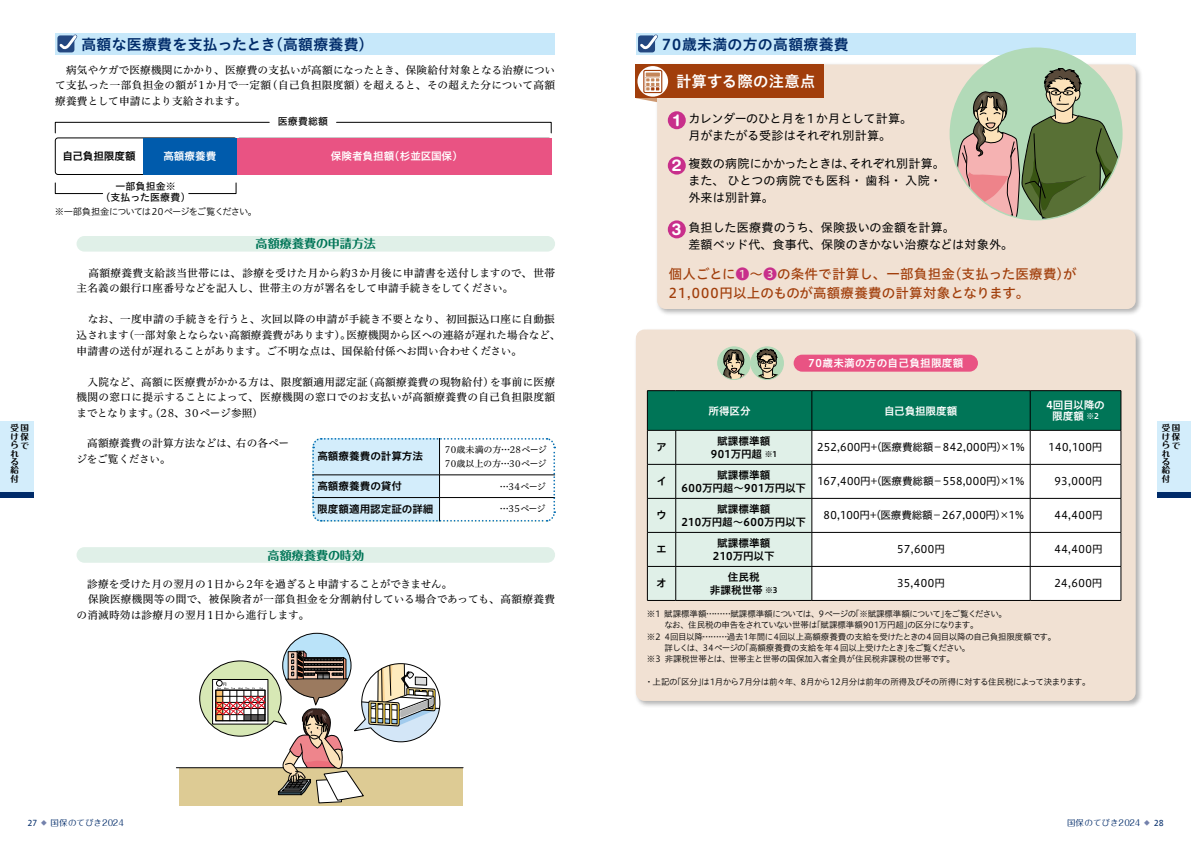
<style>
.page{position:relative;width:1191px;height:842px;background:#fff}
.page>*{position:absolute;margin:0;border:0;box-sizing:border-box;transform-origin:0 0}
.t1{font:700 16.3px "Helvetica Rounded LT Std";color:#fff}
.t2{font:15.3px "Hiragino UD Sans Std N W6";letter-spacing:.02em;color:#fff}
.t3{font:14.9px "Hiragino UD Sans Std N W6";letter-spacing:.02em;color:#002b69}
.t4{font:13.5px/18.4px "Hiragino UD Sans Std N W5";letter-spacing:.02em;color:#a13e0b}
.t5{font:12px/17px "Hiragino UD Sans Std N W4";letter-spacing:.02em;color:#000}
.t6{font:12px/17px "Hiragino UD Sans Std N W4";letter-spacing:-.04em;color:#000}
.t7{font:700 12px "Maru Fo Pro";letter-spacing:.005em;color:#007557}
.t8{font:10.6px/15.6px "Hiragino UD Serif Std N W4";letter-spacing:.02em;color:#000}
.t9{font:10.6px/12.8px "Hiragino UD Sans Std N W6";letter-spacing:-.005em;color:#000;text-align:center}
.t10{font:10.6px "Hiragino UD Sans Std N W4";letter-spacing:.02em;color:#000}
.t11{font:10.6px/11.3px "Hiragino UD Sans Std N W6";color:#fff;text-align:center}
.t12{font:10.6px "Hiragino UD Sans Std N W4";color:#000}
.t13{font:10.6px "Hiragino UD Sans Std N W4";letter-spacing:-.01em;color:#000}
.t14{font:10.6px "Hiragino UD Sans Std N W6";letter-spacing:.02em;color:#fff}
.t15{font:9.9px/11.3px "Hiragino UD Sans Std N W5";letter-spacing:.02em;color:#000;text-align:center}
.t16{font:9.2px "Hiragino UD Sans Std N W3";letter-spacing:-.085em;color:#000}
.t17{font:9px/14.2px "Hiragino UD Serif Std N W4";letter-spacing:-.01em;color:#000}
.t18{font:8.5px "Hiragino UD Sans Std N W3";letter-spacing:-.025em;color:#000}
.t19{font:8.5px "Maru Fo Pro";color:#002b69}
.t20{font:700 8.5px/8.4px "Maru Fo Pro";color:#000}
.s1{font-family:"Shin Go Pro"}
.s2{color:#c82f8b}
.s3{font-size:7.8px}
.s4{font-family:"Hiragino UD Sans Std N W6";font-size:10.6px}
.s5{font-family:"Seravek";font-size:9.2px}
.s6{font-size:5.7px;color:#7381ac}
</style>
<div class="page">
<div style="left:55px;top:33px;width:500px;height:22px;background:#c7e8fa"></div>
<svg style="left:57px;top:34px;width:21px;height:19px"></svg>
<div style="left:636px;top:33px;width:499px;height:22px;background:#c7e8fa"></div>
<svg style="left:638px;top:34px;width:20px;height:19px"></svg>
<svg style="left:312px;top:438px;width:244px;height:84px"></svg>
<div style="left:55px;top:138px;width:182px;height:37px;border:1px solid #000;border-radius:3px"></div>
<svg style="left:54px;top:121px;width:216px;height:13px"></svg>
<svg style="left:54px;top:182px;width:49px;height:12px"></svg>
<svg style="left:188px;top:182px;width:49px;height:12px"></svg>
<svg style="left:336px;top:121px;width:216px;height:13px"></svg>
<div style="left:179px;top:768px;width:283px;height:38px;background:#ddcb94"></div>
<hr style="left:340px;top:767px;width:123px;height:1px;background:#000">
<hr style="left:176px;top:767px;width:107px;height:1px;background:#000">
<svg style="left:199px;top:633px;width:241px;height:170px"></svg>
<div style="left:77px;top:236px;width:478px;height:16px;background:#e0f0e8;border-radius:8px"></div>
<div style="left:77px;top:547px;width:478px;height:16px;background:#e0f0e8;border-radius:8px"></div>
<div style="left:634px;top:328px;width:509px;height:380px;background:#000;opacity:.3"></div>
<div style="left:636px;top:330px;width:499px;height:371px;background:#f1e1d3;border-radius:9px"></div>
<div style="left:655px;top:63px;width:488px;height:254px;background:#000;opacity:.3"></div>
<div style="left:657px;top:64px;width:478px;height:245px;background:#f1e1d3;border-radius:9px"></div>
<svg style="left:717px;top:347px;width:66px;height:33px"></svg>
<div style="left:750px;top:347px;width:33px;height:33px;border:1px solid #b2dab8;border-radius:50%"></div>
<div style="left:950px;top:48px;width:171px;height:172px;background:#b2dab8;border-radius:50%"></div>
<svg style="left:956px;top:68px;width:165px;height:152px"></svg>
<div style="left:143px;top:138px;width:94px;height:36px;background:#005bac"></div>
<div style="left:237px;top:138px;width:314px;height:36px;background:#e95383"></div>
<svg style="left:647px;top:390px;width:474px;height:211px;background:#bdd7cf"></svg>
<hr style="left:675px;top:600px;width:137px;height:1px;background:#000">
<hr style="left:812px;top:600px;width:218px;height:1px;background:#000">
<hr style="left:1030px;top:600px;width:91px;height:1px;background:#000">
<div style="left:636px;top:64px;width:188px;height:34px;background:#a13e0b"></div>
<svg style="left:637px;top:66px;width:31px;height:31px"></svg>
<div style="left:643px;top:70px;width:19px;height:23px;border:1px solid #a13e0b"></div>
<svg style="left:636px;top:66px;width:24px;height:36px"></svg>
<div style="left:668px;top:111px;width:18px;height:18px;background:#c82f8b;border-radius:50%"></div>
<div style="left:668px;top:220px;width:18px;height:18px;background:#c82f8b;border-radius:50%"></div>
<div style="left:668px;top:157px;width:18px;height:18px;background:#c82f8b;border-radius:50%"></div>
<div style="left:793px;top:355px;width:185px;height:17px;background:#e95383;border-radius:9px"></div>
<div style="left:0;top:421px;width:34px;height:77px;background:#d3edfb"></div>
<div style="left:0;top:492px;width:34px;height:6px;background:#002b69"></div>
<div style="left:1157px;top:421px;width:34px;height:77px;background:#d3edfb"></div>
<div style="left:1157px;top:492px;width:34px;height:6px;background:#002b69"></div>
<h3 class="t3" style="left:81px;top:33px;width:294px">高額な医療費を支払ったとき（高額療養費）</h3>
<h3 class="t3" style="left:662px;top:33px;width:188px">70歳未満の方の高額療養費</h3>
<p class="t8" style="left:55px;top:61px;width:501px;text-align:justify">　病気やケガで医療機関にかかり、医療費の支払いが高額になったとき、保険給付対象となる治療について支払った一部負担金の額が1か月で一定額（自己負担限度額）を超えると、その超えた分について高額療養費として申請により支給されます。</p>
<p class="t15" style="left:278px;top:115px;width:52px">医療費総額</p>
<p class="t9" style="left:62px;top:149px;width:75px">自己負担限度額</p>
<p class="t11" style="left:163px;top:150px;width:55px">高額療養費</p>
<p class="t11" style="left:331px;top:150px;width:129px">保険者負担額(杉並区国保)</p>
<p class="t15" style="left:100px;top:180px;width:87px">一部負担金※<br>（支払った医療費)</p>
<p class="t16" style="left:55px;top:205px;width:204px">※一部負担金については20ページをご覧ください。</p>
<p class="t7" style="left:256px;top:234px;width:122px">高額療養費の申請方法</p>
<p class="t8" style="left:77px;top:264px;width:480px">　高額療養費支給該当世帯には、診療を受けた月から約3か月後に申請書を送付しますので、世帯主名義の銀行口座番号などを記入し、世帯主の方が署名をして申請手続きをしてください。</p>
<p class="t8" style="left:77px;top:311px;width:485px">　なお、一度申請の手続きを行うと、次回以降の申請が手続き不要となり、初回振込口座に自動振込されます（一部対象とならない高額療養費があります）<span class="s1">。</span>医療機関から区への連絡が遅れた場合など、申請書の送付が遅れることがあります。ご不明な点は、国保給付係へお問い合わせください。</p>
<p class="t8" style="left:77px;top:373px;width:480px;text-align:justify">　入院など、高額に医療費がかかる方は、限度額適用認定証（高額療養費の現物給付）を事前に医療機関の窓口に提示することによって、医療機関の窓口でのお支払いが高額療養費の自己負担限度額までとなります。（28、30ページ参照）</p>
<h2 class="t2" style="left:676px;top:70px;width:141px">計算する際の注意点</h2>
<p class="t6" style="left:688px;top:109px;width:225px">カレンダーのひと月を1か月として計算。月がまたがる受診はそれぞれ別計算。</p>
<h1 class="t1" style="left:673px;top:110px;width:8px">1</h1>
<p class="t5" style="left:688px;top:154px;width:258px">複数の病院にかかったときは、それぞれ別計算。また、ひとつの病院でも医科・歯科・入院・外来は別計算。</p>
<h1 class="t1" style="left:672px;top:155px;width:11px">2</h1>
<h1 class="t1" style="left:672px;top:219px;width:11px">3</h1>
<p class="t5" style="left:688px;top:218px;width:326px">負担した医療費のうち、保険扱いの金額を計算。<br>差額ベッド代、食事代、保険のきかない治療などは対象外。</p>
<p class="t4" style="left:669px;top:264px;width:409px">個人ごとに<span class="s2">❶</span>〜<span class="s2">❸</span>の条件で計算し、一部負担金（支払った医療費）が<br>21,000円以上のものが高額療養費の計算対象となります。</p>
<p class="t14" style="left:808px;top:355px;width:157px">70歳未満の方の自己負担限度額</p>
<p class="t11" style="left:708px;top:404px;width:44px">所得区分</p>
<p class="t11" style="left:884px;top:404px;width:75px">自己負担限度額</p>
<p class="t11" style="left:1046px;top:399px;width:60px">4回目以降の限度額 <span class="s3">※2</span></p>
<p class="t20" style="left:11px;top:423px;width:20px">受国け保らでれ<br>る<br>給付</p>
<p class="t20" style="left:1161px;top:423px;width:20px">受国け保らでれ<br>る<br>給付</p>
<p class="t9" style="left:656px;top:440px;width:12px">ア</p>
<p class="t9" style="left:710px;top:434px;width:68px">賦課標準額<br>901万円超 <span class="s3">※1</span></p>
<p class="t10" style="left:817px;top:439px;width:209px">252,600円+（医療費総額−842,000円）×1%</p>
<p class="t10" style="left:1048px;top:439px;width:56px">140,100円</p>
<p class="t9" style="left:656px;top:474px;width:12px">イ</p>
<p class="t9" style="left:681px;top:468px;width:126px">賦課標準額<br>600万円超〜901万円以下</p>
<p class="t12" style="left:817px;top:473px;width:208px">167,400円+（医療費総額−558,000円）×1%</p>
<p class="t10" style="left:1054px;top:473px;width:50px">93,000円</p>
<p class="t9" style="left:656px;top:508px;width:12px">ウ</p>
<p class="t9" style="left:681px;top:502px;width:126px">賦課標準額<br>210万円超〜600万円以下</p>
<p class="t13" style="left:823px;top:507px;width:202px">80,100円+（医療費総額−267,000円）×1%</p>
<p class="t10" style="left:1054px;top:507px;width:50px">44,400円</p>
<p class="t9" style="left:656px;top:542px;width:12px">エ</p>
<p class="t9" style="left:713px;top:536px;width:63px">賦課標準額<br>210万円以下</p>
<p class="t10" style="left:897px;top:541px;width:49px">57,600円</p>
<p class="t10" style="left:1054px;top:541px;width:50px">44,400円</p>
<p class="t9" style="left:656px;top:576px;width:12px">オ</p>
<p class="t9" style="left:710px;top:570px;width:69px">住民税<br>非課税世帯 <span class="s3">※3</span></p>
<p class="t10" style="left:897px;top:575px;width:49px">35,400円</p>
<p class="t10" style="left:1054px;top:575px;width:50px">24,600円</p>
<p class="t8" style="left:77px;top:435px;width:214px">　高額療養費の計算方法などは、右の各ページをご覧ください。</p>
<p class="t9" style="left:317px;top:449px;width:107px">高額療養費の計算方法</p>
<p class="t17" style="left:445px;top:442px;width:103px">70歳未満の方…28ページ<br>70歳以上の方…30ページ</p>
<p class="t9" style="left:317px;top:479px;width:86px">高額療養費の貸付</p>
<p class="t17" style="left:445px;top:479px;width:102px">　　　　　　…34ページ</p>
<p class="t17" style="left:317px;top:501px;width:230px"><span class="s4">限度額適用認定証の詳細</span> 　　　　　　…35ページ</p>
<p class="t7" style="left:267px;top:545px;width:98px">高額療養費の時効</p>
<p class="t8" style="left:77px;top:575px;width:480px">　診療を受けた月の翌月の1日から2年を過ぎると申請することができません。<br>　保険医療機関等の間で、被保険者が一部負担金を分割納付している場合であっても、高額療養費の消滅時効は診療月の翌月1日から進行します。</p>
<p class="t18" style="left:647px;top:607px;width:362px">※1 賦課標準額………賦課標準額については、9ページの「※賦課標準額について」をご覧ください。</p>
<p class="t18" style="left:664px;top:619px;width:315px">なお、住民税の申告をされていない世帯は「賦課標準額901万円超」の区分になります。</p>
<p class="t18" style="left:647px;top:630px;width:411px">※2 4回目以降………過去1年間に4回以上高額療養費の支給を受けたときの4回目以降の自己負担限度額です。</p>
<p class="t18" style="left:664px;top:641px;width:307px">詳しくは、34ページの「高額療養費の支給を年4 回以上受けたとき」をご覧ください。</p>
<p class="t18" style="left:647px;top:653px;width:309px">※3 非課税世帯とは、世帯主と世帯の国保加入者全員が住民税非課税の世帯です。</p>
<p class="t18" style="left:644px;top:675px;width:447px">・上記の「区分」は1月から7月分は前々年、8月から12月分は前年の所得及びその所得に対する住民税によって決まります。</p>
<p class="t19" style="left:28px;top:816px;width:98px"><span class="s5">27</span> <span class="s6">◆</span> 国保のてびき2024</p>
<p class="t19" style="left:1067px;top:816px;width:98px">国保のてびき2024 <span class="s6">◆</span> <span class="s5">28</span></p>
</div>
